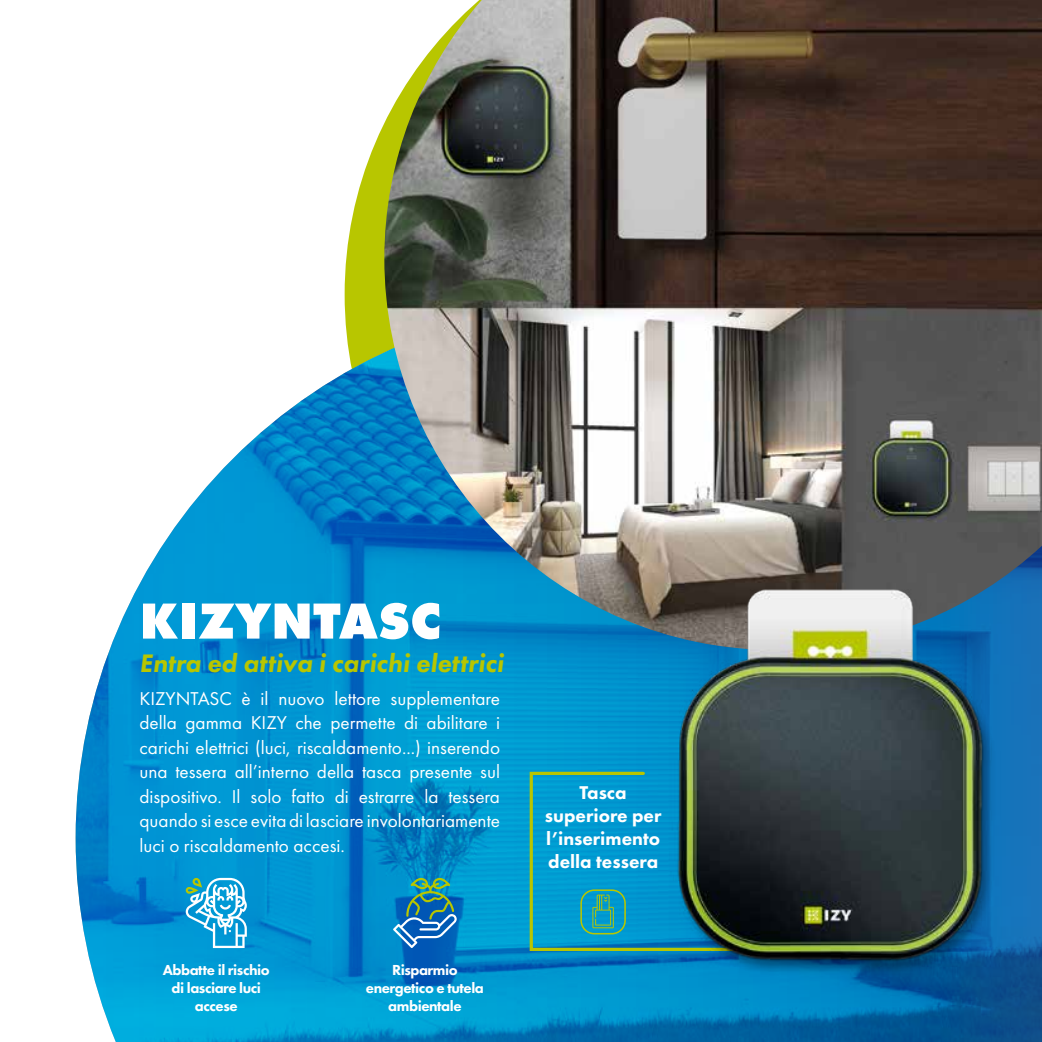
<style>
.page{position:relative;width:1042px;height:1042px;background:#fff}
.page>*{position:absolute;margin:0;border:0;box-sizing:border-box;transform-origin:0 0}
.t1{font:800 52.5px "Futura PT";color:#fff}
.t2{font:italic 800 26.25px "Futura PT";color:#b8c600}
.t3{font:19.25px/24.5px "Futura PT";color:#fff;text-align:justify}
.t4{font:800 19.25px/22.9px "Futura PT";color:#fff;text-align:center}
.t5{font:800 15.05px/18px "Futura PT";letter-spacing:-.03em;color:#fff;text-align:center}
</style>
<div class="page">
<svg style="left:345px;top:124px;width:39px;height:178px;fill:#b8c600"></svg>
<img style="left:76px;top:342px;width:966px;height:700px">
<img style="left:384px;top:0;width:658px;height:650px">
<svg style="left:393px;top:878px;width:64px;height:70px;background:#2d84ae"></svg>
<svg style="left:186px;top:878px;width:61px;height:70px"></svg>
<svg style="left:528px;top:770px;width:131px;height:182px;background:#0b9bc3"></svg>
<div style="left:580px;top:889px;width:46px;height:45px;border:2px solid #b8c600;border-radius:13px"></div>
<img style="left:659px;top:569px;width:341px;height:410px">
<svg style="left:592px;top:894px;width:22px;height:34px"></svg>
<h1 class="t1" style="left:139px;top:587px;width:303px">KIZYNTASC</h1>
<h2 class="t2" style="left:139px;top:646px;width:366px">Entra ed attiva i carichi elettrici</h2>
<p class="t3" style="left:139px;top:686px;width:362px">KIZYNTASC è il nuovo lettore supplementare della gamma KIZY che permette di abilitare i carichi elettrici (luci, riscaldamento...) inserendo una tessera all’interno della tasca presente sul dispositivo. Il solo fatto di estrarre la tessera quando si esce evita di lasciare involontariamente luci o riscaldamento accesi.</p>
<p class="t5" style="left:163px;top:960px;width:109px">Abbatte il rischio di lasciare luci accese</p>
<p class="t5" style="left:366px;top:960px;width:119px">Risparmio energetico e tutela ambientale</p>
<p class="t4" style="left:545px;top:780px;width:118px">Tasca superiore per l’inserimento della tessera</p>
</div>
